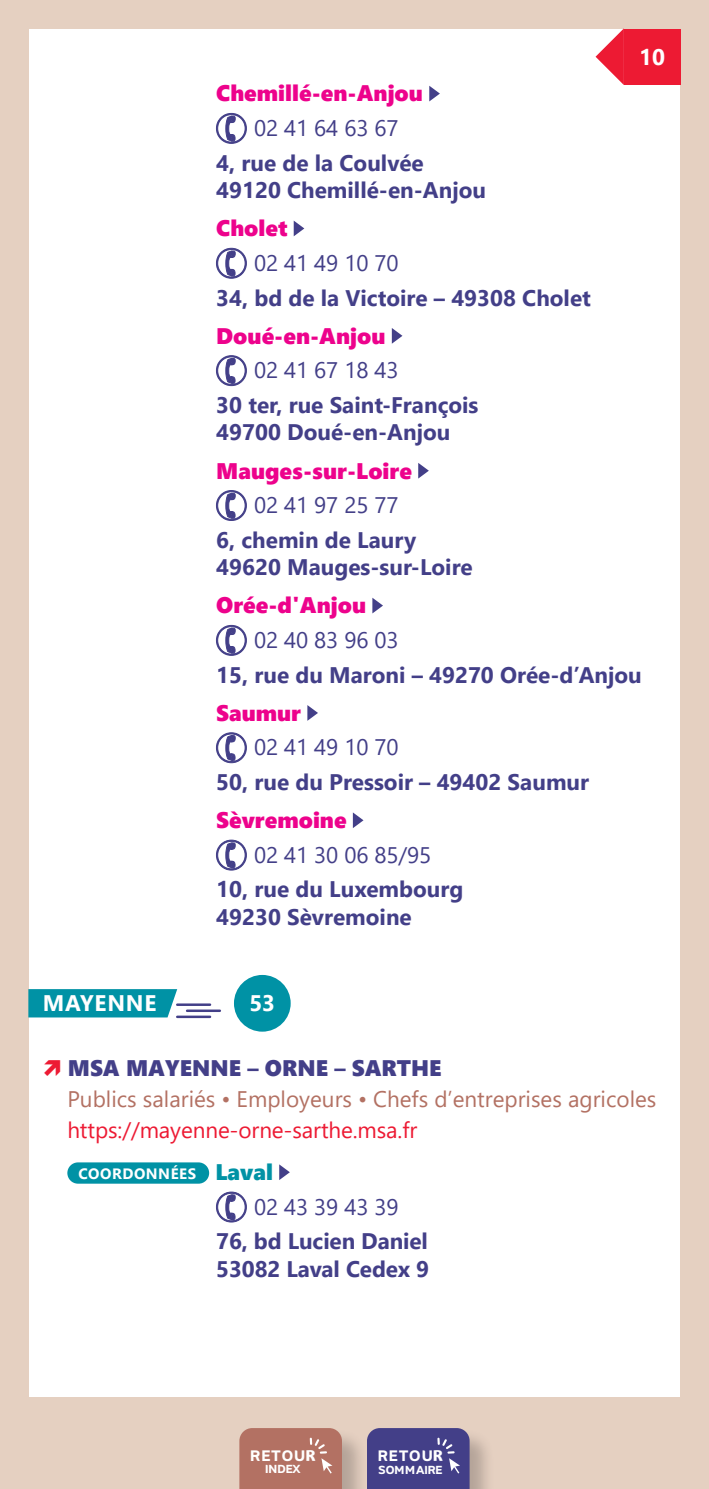
<style>
.page{position:relative;width:709px;height:1489px;background:#fff}
.page>*{position:absolute;margin:0;border:0;box-sizing:border-box;transform-origin:0 0}
.t1{font:700 22.5px/27.5px "Segoe UI";color:#433f88}
.t2{font:22.5px "Segoe UI";letter-spacing:-.005em;color:#433f88}
.t3{font:22.5px "Segoe UI Black";color:#ed028c}
.t4{font:22.5px "Segoe UI";color:#b37163}
.t5{font:22.5px "Segoe UI";letter-spacing:-.005em;color:#ed1a33}
.t6{font:22.5px "Segoe UI Black";color:#433f88}
.t7{font:700 22.5px "Segoe UI";letter-spacing:.035em;color:#fff}
.t8{font:700 15px "Segoe UI";letter-spacing:.035em;color:#fff}
.t9{font:700 15px "Amino";letter-spacing:.075em;color:#fff}
.t10{font:700 11.5px "Amino";color:#fff}
.s1{font-family:"Segoe UI";font-weight:700}
.s2{font-family:"Segoe UI Black";font-weight:400;font-size:22.5px;color:#0092a5}
.s3{font-family:"Bienvenue"}
</style>
<div class="page">
<div style="left:680px;top:0;width:29px;height:1396px;background:#e5d0c1"></div>
<div style="left:624px;top:28px;width:56px;height:57px;background:#ed1a33"></div>
<div style="left:0;top:1396px;width:709px;height:92px;background:#e5d0c1"></div>
<div style="left:0;top:28px;width:28px;height:1460px;background:#e5d0c1"></div>
<div style="left:0;top:0;width:709px;height:28px;background:#e5d0c1"></div>
<svg style="left:595px;top:28px;width:29px;height:57px"></svg>
<svg style="left:429px;top:86px;width:11px;height:15px"></svg>
<svg style="left:216px;top:113px;width:31px;height:31px"></svg>
<svg style="left:294px;top:221px;width:10px;height:15px"></svg>
<svg style="left:216px;top:248px;width:31px;height:31px"></svg>
<svg style="left:392px;top:328px;width:10px;height:16px"></svg>
<svg style="left:216px;top:355px;width:31px;height:31px"></svg>
<svg style="left:418px;top:463px;width:11px;height:15px"></svg>
<svg style="left:216px;top:490px;width:31px;height:31px"></svg>
<svg style="left:372px;top:597px;width:11px;height:16px"></svg>
<svg style="left:216px;top:625px;width:31px;height:30px"></svg>
<svg style="left:307px;top:705px;width:11px;height:15px"></svg>
<svg style="left:216px;top:732px;width:31px;height:31px"></svg>
<svg style="left:353px;top:812px;width:10px;height:16px"></svg>
<svg style="left:216px;top:839px;width:31px;height:31px"></svg>
<svg style="left:28px;top:989px;width:149px;height:28px"></svg>
<hr style="left:177px;top:1003px;width:33px;height:2px;background:#433f88">
<hr style="left:177px;top:1015px;width:33px;height:3px;background:#433f88">
<hr style="left:187px;top:1009px;width:33px;height:2px;background:#433f88">
<div style="left:234px;top:974px;width:57px;height:57px;background:#0092a5;border-radius:50%"></div>
<div style="left:67px;top:1162px;width:142px;height:21px;background:#0092a5;border-radius:11px"></div>
<svg style="left:279px;top:1164px;width:11px;height:15px"></svg>
<svg style="left:216px;top:1191px;width:31px;height:31px"></svg>
<div style="left:367px;top:1427px;width:128px;height:61px;background:#231f20;opacity:.25"></div>
<div style="left:368px;top:1427px;width:101px;height:61px;background:#433f88"></div>
<div style="left:239px;top:1427px;width:129px;height:61px;background:#231f20;opacity:.25"></div>
<div style="left:239px;top:1427px;width:103px;height:61px;background:#b37163"></div>
<p class="t7" style="left:639px;top:36px;width:27px">10</p>
<p class="t3" style="left:216px;top:77px;width:208px">Chemillé-en-Anjou</p>
<p class="t2" style="left:254px;top:107px;width:146px">02 41 64 63 67</p>
<p class="t1" style="left:216px;top:147px;width:271px">4, rue de la Coulvée<br>49120 Chemillé-en-Anjou</p>
<p class="t3" style="left:216px;top:212px;width:73px">Cholet</p>
<p class="t2" style="left:254px;top:242px;width:146px">02 41 49 10 70</p>
<p class="t1" style="left:216px;top:282px;width:376px">34, bd de la Victoire – 49308 Cholet</p>
<p class="t3" style="left:216px;top:319px;width:171px">Doué-en-Anjou</p>
<p class="t2" style="left:254px;top:349px;width:146px">02 41 67 18 43</p>
<p class="t1" style="left:216px;top:389px;width:264px">30 ter, rue Saint-François<br>49700 Doué-en-Anjou</p>
<p class="t3" style="left:216px;top:454px;width:197px">Mauges-sur-Loire</p>
<p class="t2" style="left:254px;top:484px;width:146px">02 41 97 25 77</p>
<p class="t1" style="left:216px;top:524px;width:258px">6, chemin de Laury<br>49620 Mauges-sur-Loire</p>
<p class="t3" style="left:216px;top:589px;width:151px">Orée-d'Anjou</p>
<p class="t2" style="left:254px;top:619px;width:146px">02 40 83 96 03</p>
<p class="t1" style="left:216px;top:659px;width:427px">15, rue du Maroni – 49270 Orée-d’Anjou</p>
<p class="t3" style="left:216px;top:696px;width:86px">Saumur</p>
<p class="t2" style="left:254px;top:726px;width:146px">02 41 49 10 70</p>
<p class="t1" style="left:216px;top:766px;width:374px">50, rue du Pressoir – 49402 Saumur</p>
<p class="t3" style="left:216px;top:803px;width:132px">Sèvremoine</p>
<p class="t2" style="left:254px;top:833px;width:179px">02 41 30 06 85/95</p>
<p class="t1" style="left:216px;top:873px;width:249px">10, rue du Luxembourg<br>49230 Sèvremoine</p>
<p class="t7" style="left:43px;top:982px;width:115px">MAYENNE</p>
<p class="t7" style="left:249px;top:982px;width:27px">53</p>
<p class="t6" style="left:68px;top:1051px;width:375px">MSA MAYENNE <span class="s1">–</span> ORNE <span class="s1">–</span> SARTHE</p>
<p class="t4" style="left:67px;top:1078px;width:590px">Publics salariés • Employeurs • Chefs d’entreprises agricoles</p>
<p class="t5" style="left:67px;top:1109px;width:351px">https://mayenne-orne-sarthe.msa.fr</p>
<p class="t8" style="left:79px;top:1158px;width:196px">COORDONNÉES <span class="s2">Laval</span></p>
<p class="t2" style="left:254px;top:1185px;width:146px">02 43 39 43 39</p>
<p class="t1" style="left:216px;top:1225px;width:214px">76, bd Lucien Daniel<br>53082 Laval Cedex 9</p>
<p class="t9" style="left:250px;top:1446px;width:67px">RETOU<span class="s3">R</span></p>
<p class="t10" style="left:265px;top:1461px;width:37px">INDEX</p>
<p class="t9" style="left:378px;top:1446px;width:67px">RETOU<span class="s3">R</span></p>
<p class="t10" style="left:378px;top:1462px;width:65px">SOMMAIRE</p>
</div>
